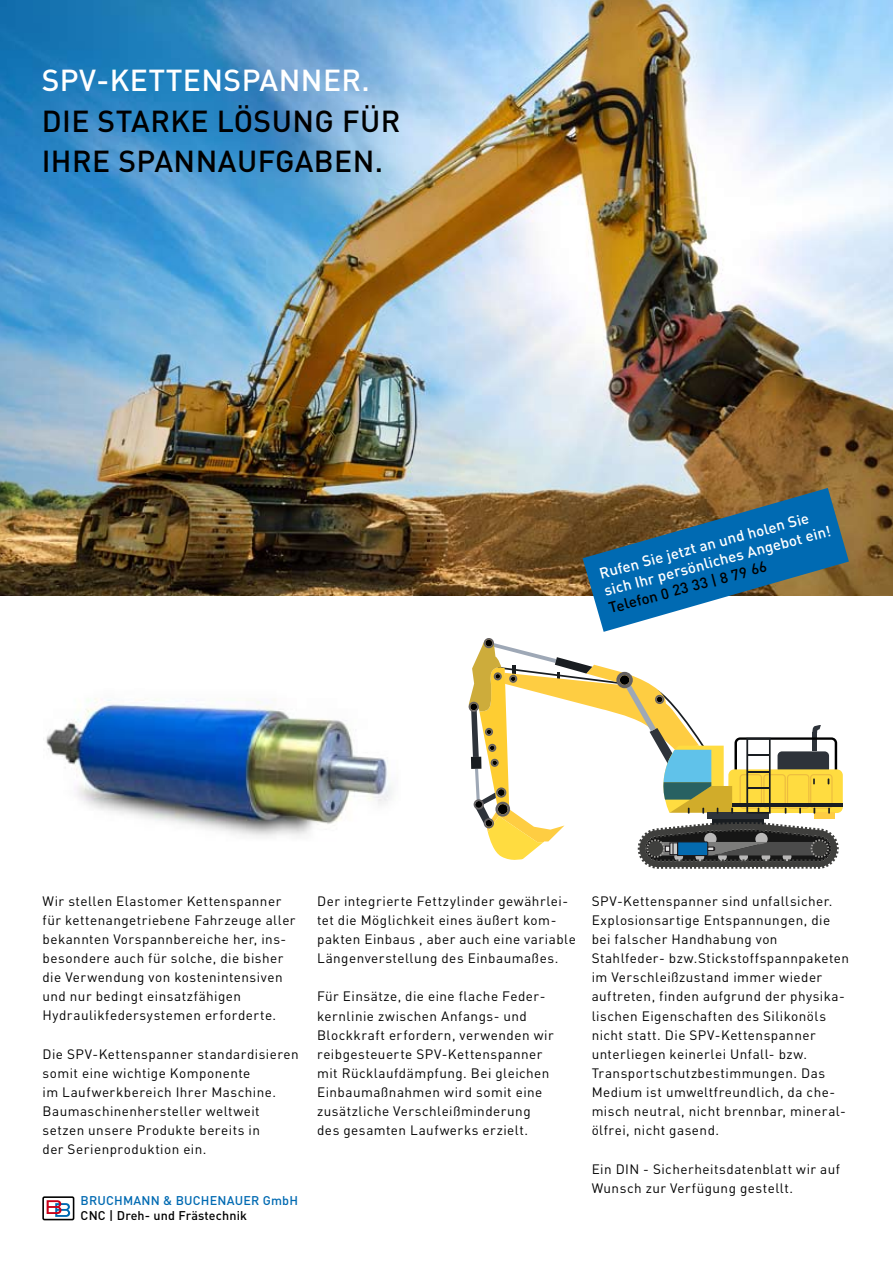
<style>
.page{position:relative;width:893px;height:1263px;background:#fff}
.page>*{position:absolute;margin:0;border:0;box-sizing:border-box;transform-origin:0 0}
.t1{font:500 30px "DIN";letter-spacing:.015em;color:#000}
.t2{font:500 30px "DIN";letter-spacing:.015em;color:#fff}
.t3{font:500 15px/18px "DIN";color:#fff}
.t4{font:500 15px "DIN";color:#000}
.t5{font:13.5px/19.2px "DIN";letter-spacing:.035em;color:#000}
.t6{font:500 12.6px "DIN";letter-spacing:.015em;color:#006ab2}
.t7{font:500 12.6px "DIN";letter-spacing:.015em;color:#000}
</style>
<div class="page">
<div style="left:728px;top:769px;width:115px;height:44px;background:#ffdc40;border-radius:6px"></div>
<hr style="left:732px;top:803px;width:111px;height:4px;background:#191d21">
<svg style="left:469px;top:638px;width:370px;height:231px"></svg>
<img style="left:0;top:0;width:893px;height:595px">
<img style="left:46px;top:698px;width:346px;height:139px">
<svg style="left:43px;top:1197px;width:31px;height:22px"></svg>
<div style="left:42px;top:1196px;width:32px;height:24px;border:2px solid #000"></div>
<svg style="left:47px;top:1200px;width:23px;height:17px"></svg>
<svg style="left:583px;top:488px;width:266px;height:144px"></svg>
<h1 class="t2" style="left:42px;top:61px;width:330px">SPV-KETTENSPANNER.</h1>
<h1 class="t1" style="left:42px;top:102px;width:94px">DIE STARKE</h1>
<h1 class="t1" style="left:217px;top:102px;width:179px">LÖSUNG FÜR</h1>
<h1 class="t1" style="left:42px;top:142px;width:116px">IHRE SPANNA</h1>
<h1 class="t1" style="left:237px;top:142px;width:148px">UFGABEN .</h1>
<p class="t3" style="left:597px;top:564px;width:236px;rotate:-15deg">RUFEN SIE JETZT AN UND HOLEN SIE<br>SICH IHR PERSÖNLICHES ANGEBOT EIN!</p>
<p class="t4" style="left:607px;top:599px;width:164px;rotate:-15deg">TELEFON 0 23 33 | 8 79 66</p>
<p class="t5" style="left:43px;top:891px;width:255px">Wir stellen Elastomer Kettenspanner für kettenangetriebene Fahrzeuge aller bekannten Vorspannbereiche her, ins&shy;besondere auch für solche, die bisher die Verwendung von kostenintensiven und nur bedingt einsatzfähigen Hydraulikfedersystemen erforderte.</p>
<p class="t5" style="left:43px;top:1044px;width:258px">Die SPV-Kettenspanner standardisieren somit eine wichtige Komponente<br>im Laufwerkbereich Ihrer Maschine.<br>Baumaschinenhersteller weltweit setzen unsere Produkte bereits in<br>der Serienproduktion ein.</p>
<p class="t6" style="left:81px;top:1193px;width:63px">BRUCHMANN</p>
<p class="t6" style="left:163px;top:1193px;width:56px">&amp; BUCHENA</p>
<p class="t6" style="left:235px;top:1193px;width:62px">UER GMBH</p>
<p class="t7" style="left:81px;top:1208px;width:168px">CNC | DREH- UND FRÄSTECHNIK</p>
<p class="t5" style="left:317px;top:891px;width:260px">Der integrierte Fettzylinder gewährlei&shy;tet die Möglichkeit eines äußert kom&shy;pakten Einbaus , aber auch eine variable Längenverstellung des Einbaumaßes.</p>
<p class="t5" style="left:317px;top:987px;width:238px">Für Einsätze, die eine flache Feder&shy;kernlinie zwischen Anfangs- und Blockkraft erfordern, verwenden wir reibgesteuerte SPV-Kettenspanner mit Rücklaufdämpfung. Bei gleichen Einbaumaßnahmen wird somit eine zusätzliche Verschleißminderung des gesamten Laufwerks erzielt.</p>
<p class="t5" style="left:592px;top:891px;width:259px">SPV-Kettenspanner sind unfallsicher.<br>Explosionsartige Entspannungen, die bei falscher Handhabung von Stahlfeder- bzw.Stickstoffspannpaketen im Verschleißzustand immer wieder auftreten, finden aufgrund der physika&shy;lischen Eigenschaften des Silikonöls nicht statt. Die SPV-Kettenspanner unterliegen keinerlei Unfall- bzw.<br>Transportschutzbestimmungen. Das Medium ist umweltfreundlich, da che&shy;misch neutral, nicht brennbar, mineral&shy;ölfrei, nicht gasend.</p>
<p class="t5" style="left:592px;top:1159px;width:250px">Ein DIN - Sicherheitsdatenblatt wir auf<br>Wunsch zur Verfügung gestellt.</p>
</div>
